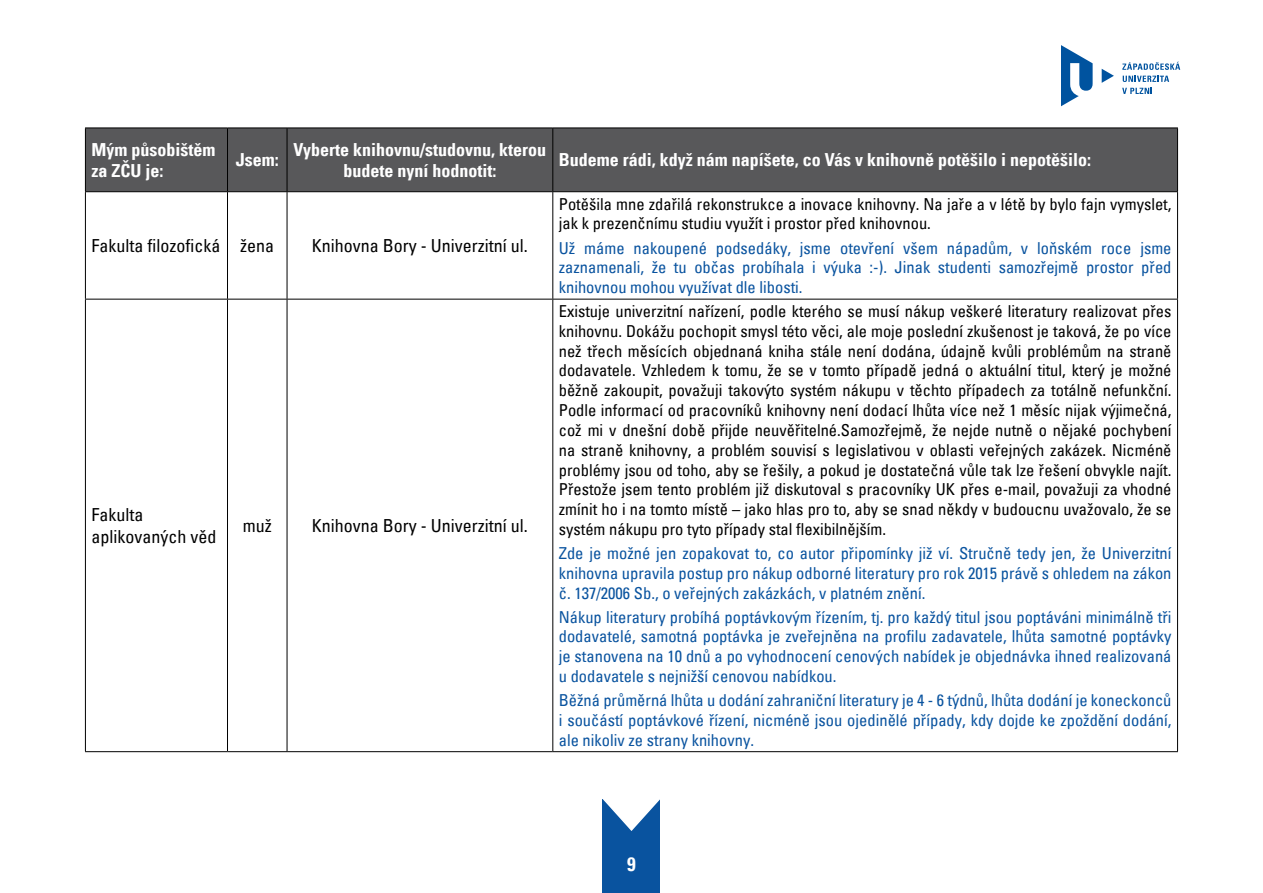
<style>
.page{position:relative;width:1263px;height:893px;background:#fff}
.page>*{position:absolute;margin:0;border:0;box-sizing:border-box;transform-origin:0 0}
.t1{font:19.5px "Univers Com 67 Bold Cond";color:#fff}
.t2{font:18px/21.6px "Univers Com 67 Bold Cond";color:#fff}
.t3{font:condensed 18px/21.6px "Univers Com 57";color:#000}
.t4{font:condensed 16.5px/19.8px "Univers Com 57";color:#000}
.t5{font:condensed 16.5px/19.8px "Univers Com 57";color:#09539f;text-align:justify}
</style>
<div class="page">
<svg style="left:1102px;top:69px;width:12px;height:14px"></svg>
<svg style="left:1061px;top:45px;width:32px;height:61px"></svg>
<svg style="left:1123px;top:76px;width:46px;height:6px"></svg>
<svg style="left:1122px;top:88px;width:30px;height:6px"></svg>
<svg style="left:1122px;top:62px;width:58px;height:8px"></svg>
<div style="left:603px;top:799px;width:57px;height:94px;background:#09539f"></div>
<svg style="left:602px;top:799px;width:58px;height:33px"></svg>
<div style="left:86px;top:129px;width:1091px;height:62px;background:#58585a"></div>
<hr style="left:85px;top:192px;width:1px;height:107px;background:#000">
<hr style="left:85px;top:299px;width:1px;height:452px;background:#000">
<hr style="left:85px;top:299px;width:142px;height:1px;background:#000">
<hr style="left:227px;top:299px;width:60px;height:1px;background:#000">
<hr style="left:287px;top:299px;width:266px;height:1px;background:#000">
<hr style="left:553px;top:299px;width:625px;height:1px;background:#000">
<hr style="left:227px;top:192px;width:1px;height:107px;background:#000">
<hr style="left:287px;top:192px;width:1px;height:107px;background:#000">
<hr style="left:552px;top:192px;width:1px;height:107px;background:#000">
<hr style="left:1177px;top:192px;width:1px;height:107px;background:#000">
<hr style="left:227px;top:299px;width:1px;height:452px;background:#000">
<hr style="left:287px;top:299px;width:1px;height:452px;background:#000">
<hr style="left:552px;top:299px;width:1px;height:452px;background:#000">
<hr style="left:1177px;top:299px;width:1px;height:452px;background:#000">
<hr style="left:85px;top:128px;width:142px;height:1px;background:#000">
<hr style="left:85px;top:128px;width:1px;height:63px;background:#000">
<hr style="left:227px;top:128px;width:60px;height:1px;background:#000">
<hr style="left:227px;top:128px;width:1px;height:63px;background:#000">
<hr style="left:287px;top:128px;width:266px;height:1px;background:#000">
<hr style="left:287px;top:128px;width:1px;height:63px;background:#000">
<hr style="left:553px;top:128px;width:625px;height:1px;background:#000">
<hr style="left:552px;top:128px;width:1px;height:63px;background:#000">
<hr style="left:1177px;top:128px;width:1px;height:63px;background:#000">
<hr style="left:85px;top:191px;width:142px;height:1px;background:#000">
<hr style="left:227px;top:191px;width:60px;height:1px;background:#000">
<hr style="left:287px;top:191px;width:266px;height:1px;background:#000">
<hr style="left:553px;top:191px;width:625px;height:1px;background:#000">
<hr style="left:85px;top:751px;width:142px;height:1px;background:#000">
<hr style="left:227px;top:751px;width:60px;height:1px;background:#000">
<hr style="left:287px;top:751px;width:266px;height:1px;background:#000">
<hr style="left:553px;top:751px;width:625px;height:1px;background:#000">
<p class="t2" style="left:91px;top:138px;width:125px">Mým působištěm za ZČU je:</p>
<p class="t2" style="left:236px;top:149px;width:44px">Jsem:</p>
<p class="t2" style="left:294px;top:138px;width:254px;text-align:center">Vyberte knihovnu/studovnu, kterou budete nyní hodnotit:</p>
<p class="t2" style="left:559px;top:149px;width:534px">Budeme rádi, když nám napíšete, co Vás v knihovně potěšilo i nepotěšilo:</p>
<p class="t3" style="left:91px;top:234px;width:184px">Fakulta filozofická žena</p>
<p class="t3" style="left:312px;top:234px;width:217px">Knihovna Bory - Univerzitní ul.</p>
<p class="t3" style="left:91px;top:504px;width:126px">Fakulta aplikovaných věd</p>
<p class="t3" style="left:243px;top:514px;width:30px">muž</p>
<p class="t3" style="left:312px;top:514px;width:217px">Knihovna Bory - Univerzitní ul.</p>
<p class="t4" style="left:559px;top:194px;width:614px">Potěšila mne zdařilá rekonstrukce a inovace knihovny. Na jaře a v létě by bylo fajn vymyslet, jak k prezenčnímu studiu využít i prostor před knihovnou.</p>
<p class="t5" style="left:559px;top:238px;width:614px">Už máme nakoupené podsedáky, jsme otevření všem nápadům, v loňském roce jsme zaznamenali, že tu občas probíhala i výuka :-). Jinak studenti samozřejmě prostor před knihovnou mohou využívat dle libosti.</p>
<p class="t4" style="left:559px;top:301px;width:614px;text-align:justify">Existuje univerzitní nařízení, podle kterého se musí nákup veškeré literatury realizovat přes knihovnu. Dokážu pochopit smysl této věci, ale moje poslední zkušenost je taková, že po více než třech měsících objednaná kniha stále není dodána, údajně kvůli problémům na straně dodavatele. Vzhledem k tomu, že se v tomto případě jedná o aktuální titul, který je možné běžně zakoupit, považuji takovýto systém nákupu v těchto případech za totálně nefunkční.<br>Podle informací od pracovníků knihovny není dodací lhůta více než 1 měsíc nijak výjimečná, což mi v dnešní době přijde neuvěřitelné.Samozřejmě, že nejde nutně o nějaké pochybení na straně knihovny, a problém souvisí s legislativou v oblasti veřejných zakázek. Nicméně problémy jsou od toho, aby se řešily, a pokud je dostatečná vůle tak lze řešení obvykle najít.<br>Přestože jsem tento problém již diskutoval s pracovníky UK přes e-mail, považuji za vhodné zmínit ho i na tomto místě – jako hlas pro to, aby se snad někdy v budoucnu uvažovalo, že se systém nákupu pro tyto případy stal flexibilnějším.</p>
<p class="t5" style="left:559px;top:543px;width:614px">Zde je možné jen zopakovat to, co autor připomínky již ví. Stručně tedy jen, že Univerzitní knihovna upravila postup pro nákup odborné literatury pro rok 2015 právě s ohledem na zákon č. 137/2006 Sb., o veřejných zakázkách, v platném znění.</p>
<p class="t5" style="left:559px;top:607px;width:614px">Nákup literatury probíhá poptávkovým řízením, tj. pro každý titul jsou poptáváni minimálně tři dodavatelé, samotná poptávka je zveřejněna na profilu zadavatele, lhůta samotné poptávky je stanovena na 10 dnů a po vyhodnocení cenových nabídek je objednávka ihned realizovaná u dodavatele s nejnižší cenovou nabídkou.</p>
<p class="t5" style="left:559px;top:690px;width:614px">Běžná průměrná lhůta u dodání zahraniční literatury je 4 - 6 týdnů, lhůta dodání je koneckonců i součástí poptávkové řízení, nicméně jsou ojedinělé případy, kdy dojde ke zpoždění dodání, ale nikoliv ze strany knihovny.</p>
<p class="t1" style="left:627px;top:852px;width:10px">9</p>
</div>
